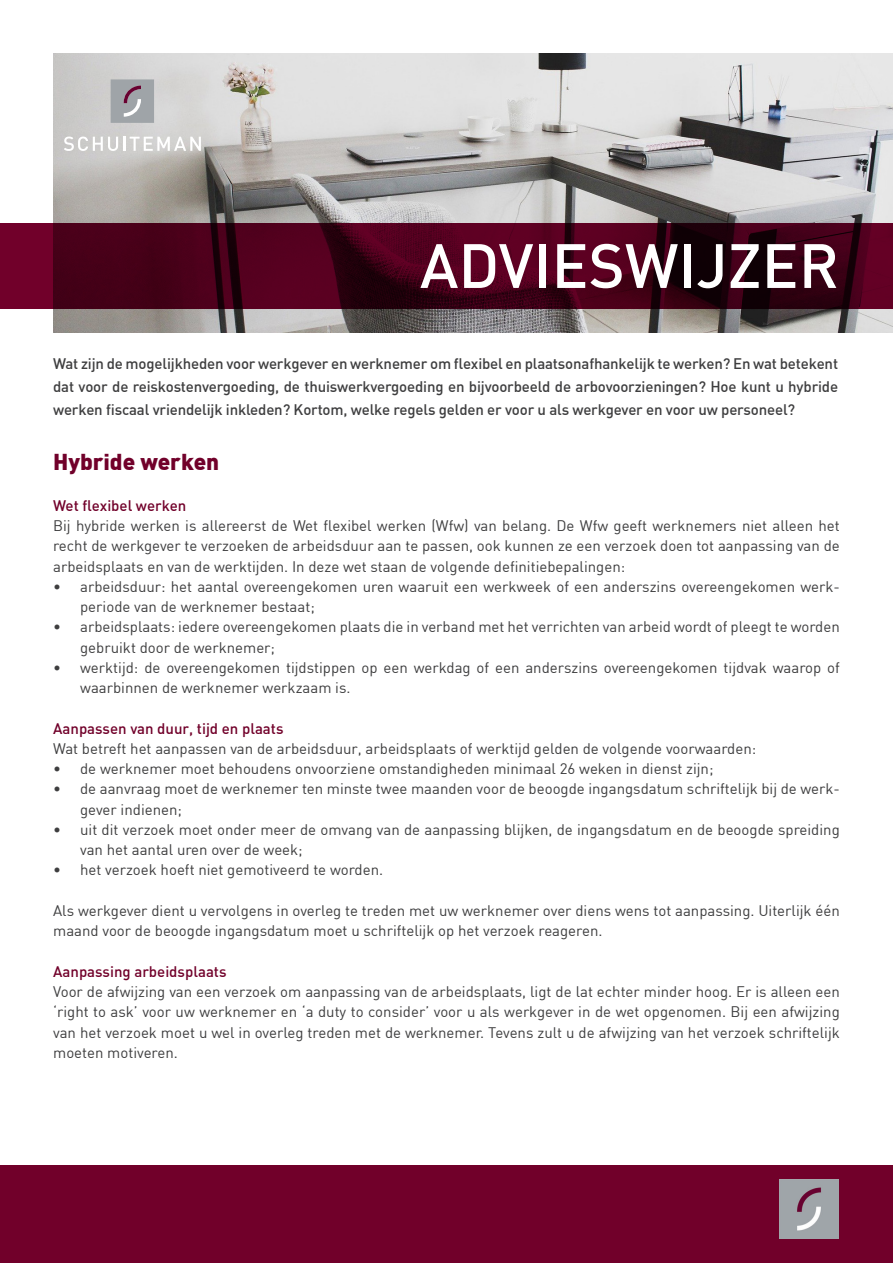
<style>
.page{position:relative;width:893px;height:1263px;background:#fff}
.page>*{position:absolute;margin:0;border:0;box-sizing:border-box;transform-origin:0 0}
.t1{font:500 61.5px "DIN";color:#fff}
.t2{font:900 22.5px "DIN";color:#71002a}
.t3{font:15px/20.2px "DIN";color:#3e3e3f}
.t4{font:500 15px/23.2px "DIN";letter-spacing:-.01em;color:#3e3e3f;text-align:justify}
.t5{font:500 15px "DIN";color:#71002a}
</style>
<div class="page">
<img style="left:53px;top:53px;width:840px;height:279px">
<div style="left:0;top:1165px;width:893px;height:98px;background:#71002a"></div>
<svg style="left:64px;top:137px;width:137px;height:14px"></svg>
<svg style="left:111px;top:79px;width:43px;height:44px;background:#a1a1a7"></svg>
<svg style="left:0;top:223px;width:893px;height:85px;background:#440018"></svg>
<img style="left:779px;top:1179px;width:60px;height:59px">
<p class="t1" style="left:420px;top:226px;width:420px">ADVIESWIJZER</p>
<p class="t4" style="left:53px;top:351px;width:786px">Wat zijn de mogelijkheden voor werkgever en werknemer om flexibel en plaatsonafhankelijk te werken? En wat betekent dat voor de reiskostenvergoeding, de thuiswerkvergoeding en bijvoorbeeld de arbovoorzieningen? Hoe kunt u hybride werken fiscaal vriendelijk inkleden? Kortom, welke regels gelden er voor u als werkgever en voor uw personeel?</p>
<p class="t2" style="left:53px;top:447px;width:168px">Hybride werken</p>
<p class="t5" style="left:53px;top:496px;width:135px">Wet flexibel werken</p>
<p class="t3" style="left:53px;top:515px;width:788px;text-align:justify">Bij hybride werken is allereerst de Wet flexibel werken (Wfw) van belang. De Wfw geeft werknemers niet alleen het recht de werkgever te verzoeken de arbeidsduur aan te passen, ook kunnen ze een verzoek doen tot aanpassing van de arbeidsplaats en van de werktijden. In deze wet staan de volgende definitiebepalingen:</p>
<p class="t3" style="left:80px;top:576px;width:761px;text-indent:-27px">• arbeidsduur: het aantal overeengekomen uren waaruit een werkweek of een anderszins overeengekomen werk&shy;periode van de werknemer bestaat;</p>
<p class="t3" style="left:80px;top:617px;width:761px;text-indent:-27px">• arbeidsplaats: iedere overeengekomen plaats die in verband met het verrichten van arbeid wordt of pleegt te worden gebruikt door de werknemer;</p>
<p class="t3" style="left:80px;top:657px;width:761px;text-indent:-27px">• werktijd: de overeengekomen tijdstippen op een werkdag of een anderszins overeengekomen tijdvak waarop of waarbinnen de werknemer werkzaam is.</p>
<p class="t5" style="left:53px;top:719px;width:232px">Aanpassen van duur, tijd en plaats</p>
<p class="t3" style="left:53px;top:738px;width:705px">Wat betreft het aanpassen van de arbeidsduur, arbeidsplaats of werktijd gelden de volgende voorwaarden:</p>
<p class="t3" style="left:53px;top:758px;width:662px">• de werknemer moet behoudens onvoorziene omstandigheden minimaal 26 weken in dienst zijn;</p>
<p class="t3" style="left:80px;top:779px;width:761px;text-indent:-27px">• de aanvraag moet de werknemer ten minste twee maanden voor de beoogde ingangsdatum schriftelijk bij de werk&shy;gever indienen;</p>
<p class="t3" style="left:80px;top:819px;width:761px;text-indent:-27px">• uit dit verzoek moet onder meer de omvang van de aanpassing blijken, de ingangsdatum en de beoogde spreiding van het aantal uren over de week;</p>
<p class="t3" style="left:53px;top:860px;width:331px">• het verzoek hoeft niet gemotiveerd te worden.</p>
<p class="t3" style="left:53px;top:900px;width:788px">Als werkgever dient u vervolgens in overleg te treden met uw werknemer over diens wens tot aanpassing. Uiterlijk één maand voor de beoogde ingangsdatum moet u schriftelijk op het verzoek reageren.</p>
<p class="t5" style="left:53px;top:962px;width:175px">Aanpassing arbeidsplaats</p>
<p class="t3" style="left:53px;top:981px;width:788px;text-align:justify">Voor de afwijzing van een verzoek om aanpassing van de arbeidsplaats, ligt de lat echter minder hoog. Er is alleen een ‘right to ask’ voor uw werknemer en ‘a duty to consider’ voor u als werkgever in de wet opgenomen. Bij een afwijzing van het verzoek moet u wel in overleg treden met de werknemer. Tevens zult u de afwijzing van het verzoek schriftelijk moeten motiveren.</p>
</div>
